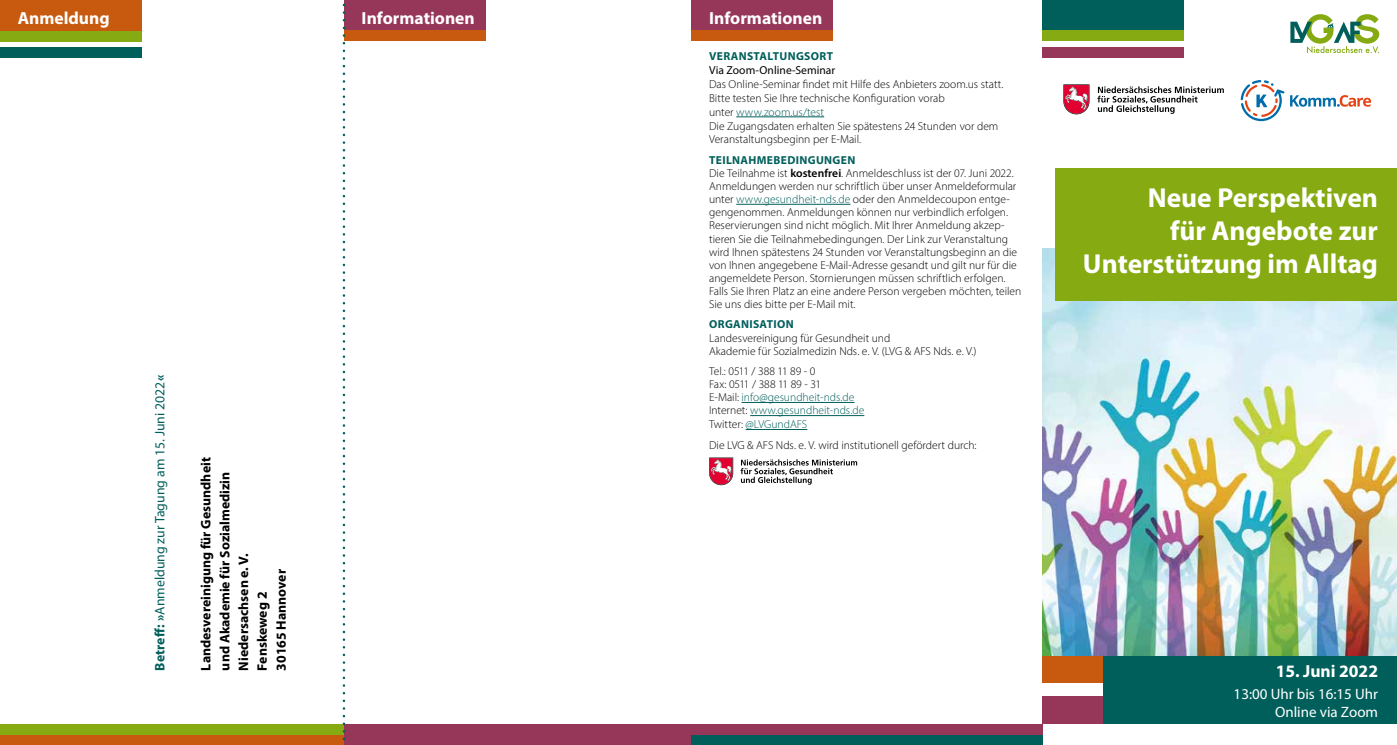
<style>
.page{position:relative;width:1397px;height:745px;background:#fff}
.page>*{position:absolute;margin:0;border:0;box-sizing:border-box;transform-origin:0 0}
.t1{font:700 27.5px/32.5px "Myriad Pro";color:#fff;text-align:right}
.t2{font:700 17.5px "Myriad Pro";color:#fff}
.t3{font:15px/18px "Myriad Pro";color:#fff;text-align:right}
.t4{font:700 13.75px/18.8px "Myriad Pro";color:#000}
.t5{font:13.75px "Myriad Pro";color:#005f5b}
.t6{font:300 11.5px/13.1px "Myriad Pro";color:#000}
.t7{font:700 11.5px "Myriad Pro";letter-spacing:.025em;color:#005f5b}
.t8{font:11.5px "Myriad Pro";color:#000}
.s1{font-weight:700}
.s2{color:#005f5b}
.s3{font-weight:700;color:#005f5b}
.s4{font-weight:600}
</style>
<div class="page">
<div style="left:344px;top:0;width:141px;height:31px;background:#963659"></div>
<div style="left:344px;top:30px;width:141px;height:11px;background:#c75a0e"></div>
<div style="left:1042px;top:0;width:141px;height:31px;background:#005f5b"></div>
<div style="left:1042px;top:47px;width:141px;height:10px;background:#963659"></div>
<div style="left:1042px;top:30px;width:141px;height:11px;background:#86aa11"></div>
<div style="left:0;top:723px;width:1042px;height:21px;background:#963659"></div>
<div style="left:691px;top:734px;width:351px;height:10px;background:#005f5b"></div>
<div style="left:0;top:733px;width:344px;height:11px;background:#c75a0e"></div>
<div style="left:0;top:723px;width:344px;height:10px;background:#86aa11"></div>
<svg style="left:1290px;top:14px;width:88px;height:39px"></svg>
<div style="left:0;top:0;width:142px;height:31px;background:#c75a0e"></div>
<div style="left:0;top:31px;width:142px;height:10px;background:#86aa11"></div>
<div style="left:0;top:47px;width:142px;height:10px;background:#005f5b"></div>
<svg style="left:342px;top:3px;width:3px;height:742px"></svg>
<div style="left:691px;top:0;width:142px;height:31px;background:#963659"></div>
<div style="left:691px;top:30px;width:142px;height:11px;background:#c75a0e"></div>
<svg style="left:1063px;top:84px;width:26px;height:30px"></svg>
<svg style="left:1097px;top:86px;width:126px;height:28px"></svg>
<svg style="left:1240px;top:80px;width:130px;height:41px"></svg>
<img style="left:1042px;top:248px;width:354px;height:408px">
<div style="left:1042px;top:696px;width:62px;height:27px;background:#963659"></div>
<div style="left:1042px;top:656px;width:62px;height:26px;background:#c75a0e"></div>
<div style="left:1103px;top:656px;width:293px;height:67px;background:#005f5b"></div>
<div style="left:1055px;top:168px;width:341px;height:132px;background:#86aa11"></div>
<hr style="left:736px;top:116px;width:88px;height:1px;background:#005f5b">
<hr style="left:736px;top:204px;width:114px;height:1px;background:#005f5b">
<hr style="left:741px;top:402px;width:113px;height:1px;background:#005f5b">
<hr style="left:750px;top:415px;width:114px;height:1px;background:#005f5b">
<hr style="left:745px;top:429px;width:62px;height:1px;background:#005f5b">
<svg style="left:709px;top:457px;width:24px;height:28px"></svg>
<svg style="left:740px;top:459px;width:117px;height:25px"></svg>
<h2 class="t2" style="left:18px;top:6px;width:93px">Anmeldung</h2>
<h2 class="t2" style="left:361px;top:6px;width:115px">Informationen</h2>
<h2 class="t2" style="left:709px;top:6px;width:115px">Informationen</h2>
<p class="t5" style="left:151px;top:670px;width:297px;rotate:-90deg"><span class="s1">Betreff: »</span>Anmeldung zur Tagung am 15. Juni 2022<span class="s1">«</span></p>
<p class="t4" style="left:196px;top:670px;width:214px;rotate:-90deg">Landesvereinigung für Gesundheit und Akademie für Sozialmedizin<br>Niedersachsen e. V.<br>Fenskeweg 2<br>30165 Hannover</p>
<p class="t7" style="left:709px;top:49px;width:125px">VERANSTALTUNGSORT</p>
<p class="t8" style="left:709px;top:63px;width:128px">Via Zoom-Online-Seminar</p>
<p class="t6" style="left:709px;top:77px;width:296px;line-height:13.9px">Das Online-Seminar findet mit Hilfe des Anbieters zoom.us statt.<br>Bitte testen Sie Ihre technische Konfiguration vorab<br>unter <span class="s2">www.zoom.us/test<br></span>Die Zugangsdaten erhalten Sie spätestens 24 Stunden vor dem Veranstaltungsbeginn per E-Mail.</p>
<p class="t6" style="left:709px;top:153px;width:314px"><span class="s3">TEILNAHMEBEDINGUNGEN<br></span>Die Teilnahme ist <span class="s4">kostenfrei</span>. Anmeldeschluss ist der 07. Juni 2022.<br>Anmeldungen werden nur schriftlich über unser Anmeldeformular unter <span class="s2">www.gesundheit-nds.de</span> oder den Anmeldecoupon entge&shy;gengenommen. Anmeldungen können nur verbindlich erfolgen.<br>Reservierungen sind nicht möglich. Mit Ihrer Anmeldung akzep&shy;tieren Sie die Teilnahmebedingungen. Der Link zur Veranstaltung wird Ihnen spätestens 24 Stunden vor Veranstaltungsbeginn an die von Ihnen angegebene E-Mail-Adresse gesandt und gilt nur für die angemeldete Person. Stornierungen müssen schriftlich erfolgen.<br>Falls Sie Ihren Platz an eine andere Person vergeben möchten, teilen Sie uns dies bitte per E-Mail mit.</p>
<p class="t7" style="left:709px;top:317px;width:86px">ORGANISATION</p>
<p class="t6" style="left:709px;top:331px;width:269px">Landesvereinigung für Gesundheit und<br>Akademie für Sozialmedizin Nds. e. V. (LVG &amp; AFS Nds. e. V.)</p>
<p class="t6" style="left:709px;top:364px;width:157px">Tel.: 0511 / 388 11 89 - 0<br>Fax: 0511 / 388 11 89 - 31<br>E-Mail: <span class="s2">info@gesundheit-nds.de<br></span>Internet: <span class="s2">www.gesundheit-nds.de<br></span>Twitter: <span class="s2">@LVGundAFS</span></p>
<p class="t6" style="left:709px;top:438px;width:269px">Die LVG &amp; AFS Nds. e. V. wird institutionell gefördert durch:</p>
<h1 class="t1" style="left:1082px;top:181px;width:296px">Neue Perspektiven<br>für Angebote zur<br>Unterstützung im Alltag</h1>
<h2 class="t2" style="left:1275px;top:659px;width:104px">15. Juni 2022</h2>
<h3 class="t3" style="left:1233px;top:684px;width:146px">13:00 Uhr bis 16:15 Uhr<br>Online via Zoom</h3>
</div>
